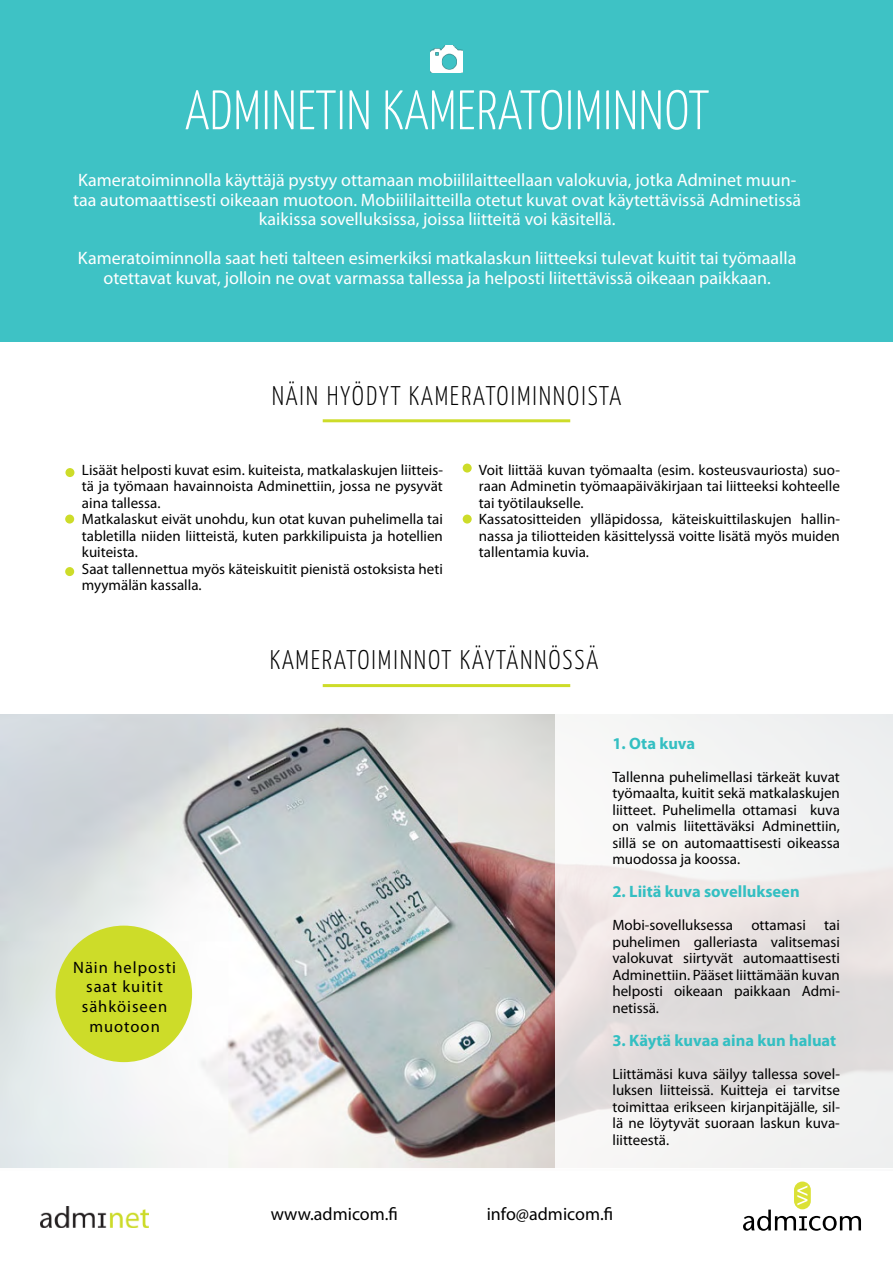
<style>
.page{position:relative;width:893px;height:1263px;background:#fff}
.page>*{position:absolute;margin:0;border:0;box-sizing:border-box;transform-origin:0 0}
.t1{font:300 55.5px "Yanone Kaffeesatz";letter-spacing:.01em;color:#fff}
.t2{font:300 27px "Yanone Kaffeesatz";letter-spacing:.07em;color:#000}
.t3{font:18px/19.5px "Myriad Pro";color:#fff;text-align:center}
.t4{font:18px "Myriad Pro";color:#000}
.t5{font:700 16.5px "Myriad Pro";color:#34bfc2}
.t6{font:16.5px/19.8px "Myriad Pro";letter-spacing:.06em;color:#000;text-align:center}
.t7{font:15px/16.5px "Myriad Pro";color:#000;text-align:justify}
</style>
<div class="page">
<img style="left:0;top:714px;width:555px;height:454px">
<hr style="left:323px;top:419px;width:247px;height:3px;background:#cddc29">
<div style="left:0;top:0;width:893px;height:342px;background:#3ec2c5"></div>
<img style="left:430px;top:46px;width:33px;height:26px">
<svg style="left:743px;top:1181px;width:118px;height:50px"></svg>
<img style="left:41px;top:1206px;width:108px;height:22px">
<hr style="left:323px;top:684px;width:247px;height:3px;background:#cddc29">
<svg style="left:555px;top:714px;width:338px;height:454px;fill:#f0eeef"></svg>
<div style="left:463px;top:464px;width:9px;height:9px;background:#cddc29;border-radius:50%"></div>
<div style="left:463px;top:515px;width:9px;height:9px;background:#cddc29;border-radius:50%"></div>
<div style="left:65px;top:468px;width:9px;height:9px;background:#cddc29;border-radius:50%"></div>
<div style="left:65px;top:515px;width:9px;height:9px;background:#cddc29;border-radius:50%"></div>
<div style="left:65px;top:567px;width:9px;height:9px;background:#cddc29;border-radius:50%"></div>
<div style="left:56px;top:926px;width:135px;height:135px;background:#cddc29;border-radius:50%"></div>
<h1 class="t1" style="left:185px;top:76px;width:525px">ADMINETIN KAMERATOIMINNOT</h1>
<p class="t3" style="left:73px;top:170px;width:730px">Kameratoiminnolla käyttäjä pystyy ottamaan mobiililaitteellaan valokuvia, jotka Adminet muun&shy;taa automaattisesti oikeaan muotoon. Mobiililaitteilla otetut kuvat ovat käytettävissä Adminetissä kaikissa sovelluksissa, joissa liitteitä voi käsitellä.</p>
<p class="t3" style="left:78px;top:248px;width:720px">Kameratoiminnolla saat heti talteen esimerkiksi matkalaskun liitteeksi tulevat kuitit tai työmaalla otettavat kuvat, jolloin ne ovat varmassa tallessa ja helposti liitettävissä oikeaan paikkaan.</p>
<h2 class="t2" style="left:272px;top:379px;width:350px">NÄIN HYÖDYT KAMERATOIMINNOISTA</h2>
<p class="t7" style="left:82px;top:461px;width:362px;text-align:left">Lisäät helposti kuvat esim. kuiteista, matkalaskujen liitteis&shy;tä ja työmaan havainnoista Adminettiin, jossa ne pysyvät aina tallessa.<br>Matkalaskut eivät unohdu, kun otat kuvan puhelimella tai tabletilla niiden liitteistä, kuten parkkilipuista ja hotellien kuiteista.<br>Saat tallennettua myös käteiskuitit pienistä ostoksista heti myymälän kassalla.</p>
<p class="t7" style="left:479px;top:461px;width:362px;text-align:left">Voit liittää kuvan työmaalta (esim. kosteusvauriosta) suo&shy;raan Adminetin työmaapäiväkirjaan tai liitteeksi kohteelle tai työtilaukselle.<br>Kassatositteiden ylläpidossa, käteiskuittilaskujen hallin&shy;nassa ja tiliotteiden käsittelyssä voitte lisätä myös muiden tallentamia kuvia.</p>
<p class="t6" style="left:73px;top:957px;width:104px">Näin helposti saat kuitit sähköiseen muotoon</p>
<h2 class="t2" style="left:270px;top:643px;width:330px">KAMERATOIMINNOT KÄYTÄNNÖSSÄ</h2>
<p class="t5" style="left:612px;top:732px;width:84px">1. Ota kuva</p>
<p class="t7" style="left:612px;top:768px;width:229px">Tallenna puhelimellasi tärkeät kuvat työmaalta, kuitit sekä matkalaskujen liitteet. Puhelimella ottamasi kuva on valmis liitettäväksi Adminettiin, sillä se on automaattisesti oikeassa muodossa ja koossa.</p>
<p class="t5" style="left:612px;top:881px;width:189px">2. Liitä kuva sovellukseen</p>
<p class="t7" style="left:612px;top:917px;width:229px">Mobi-sovelluksessa ottamasi tai puhelimen galleriasta valitsemasi valokuvat siirtyvät automaattisesti Adminettiin. Pääset liittämään kuvan helposti oikeaan paikkaan Admi&shy;netissä.</p>
<p class="t5" style="left:612px;top:1029px;width:225px">3. Käytä kuvaa aina kun haluat</p>
<p class="t7" style="left:612px;top:1065px;width:229px">Liittämäsi kuva säilyy tallessa sovel&shy;luksen liitteissä. Kuitteja ei tarvitse toimittaa erikseen kirjanpitäjälle, sil&shy;lä ne löytyvät suoraan laskun kuva&shy;liitteestä.</p>
<p class="t4" style="left:271px;top:1202px;width:129px">www.admicom.fi</p>
<p class="t4" style="left:487px;top:1202px;width:128px">info@admicom.fi</p>
</div>
